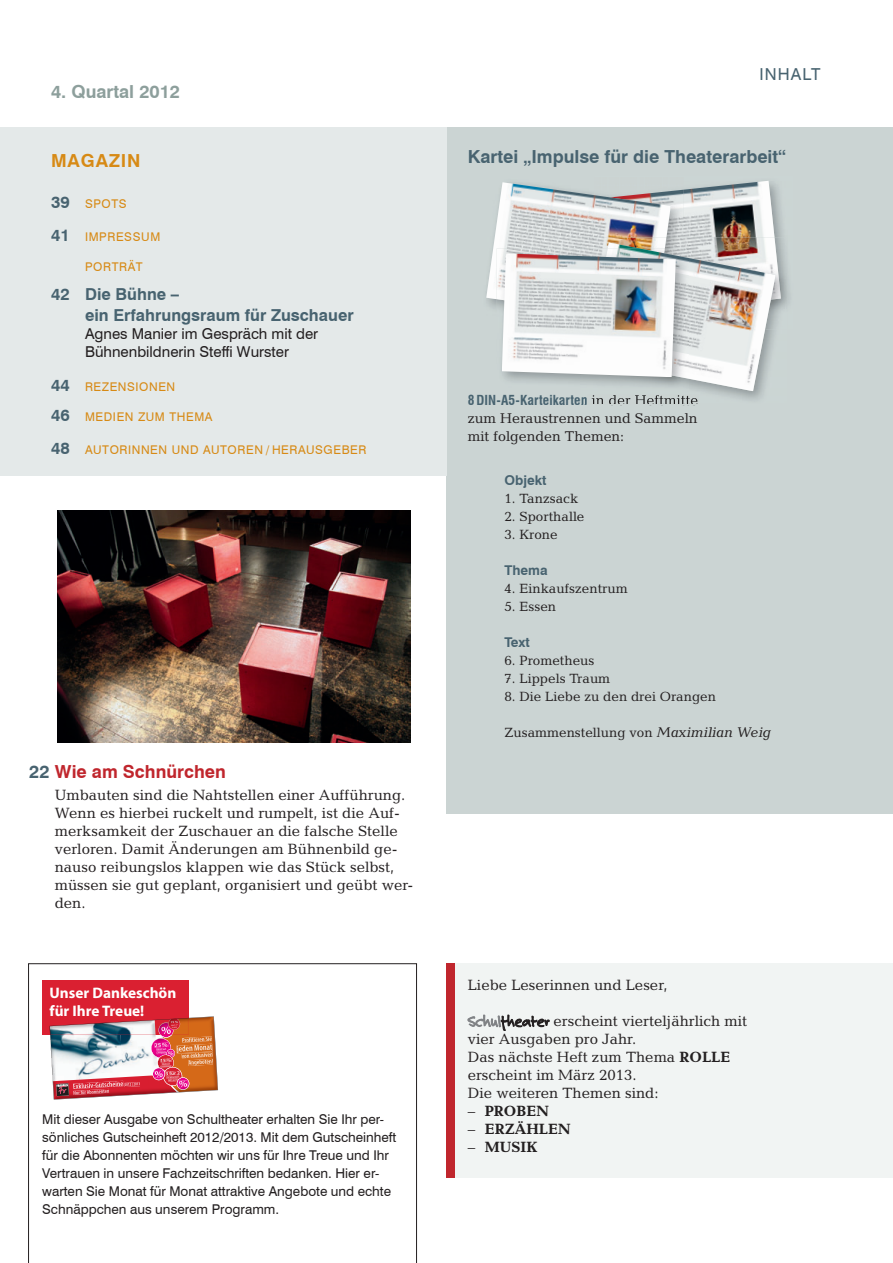
<style>
.page{position:relative;width:893px;height:1263px;background:#fff}
.page>*{position:absolute;margin:0;border:0;box-sizing:border-box;transform-origin:0 0}
.t1{font:700 18px "Swiss 721 BT";color:#486370}
.t2{font:700 18px "Swiss 721 BT";color:#c0262d}
.t3{font:700 18px "Swiss 721 BT";color:#8d9f9c}
.t4{font:700 18px "Swiss 721 BT";letter-spacing:.05em;color:#d78a15}
.t5{font:700 16.5px/21px "Swiss 721 BT";color:#486370}
.t6{font:16.5px "Swiss 721 BT";letter-spacing:.07em;color:#486370}
.t7{font:700 15.3px/18.3px "Myriad Pro";color:#fff}
.t8{font:15px/18px "Candida Std";color:#231f20}
.t9{font:15px/18px "Swiss 721 BT";color:#231f20}
.t10{font:700 15px "Candida Std";color:#231f20}
.t11{font:14.25px/18px "Candida Std";color:#231f20}
.t12{font:13.5px/18px "Swiss 721 BT";color:#231f20}
.t13{font:13.5px "Candida Std";color:#231f20}
.t14{font:700 condensed 13.5px "Swiss 721 BT";letter-spacing:.01em;color:#486370}
.t15{font:700 13.5px "Swiss 721 BT";color:#486370}
.t16{font:12px "Swiss 721 BT";letter-spacing:.05em;color:#d78a15}
.t17{font:10.5px "Swiss 721 BT";color:#231f20}
.s1{font-weight:700;font-size:16.5px;color:#486370}
.s2{color:#486370}
.s3{font-weight:100}
.s4{font-weight:700}
.s5{font-family:"Candida Std";font-weight:400;font-stretch:normal;font-size:14.25px;color:#231f20}
.s6{font-style:italic;font-size:14.25px}
.s7{font-weight:400}
</style>
<div class="page">
<svg style="left:28px;top:963px;width:389px;height:300px"></svg>
<hr style="left:0;top:128px;width:1px;height:633px;background:#e4e9e9">
<img style="left:57px;top:510px;width:353px;height:233px">
<div style="left:446px;top:128px;width:447px;height:686px;background:#cbd4d3"></div>
<img style="left:683px;top:181px;width:92px;height:56px">
<div style="left:451px;top:963px;width:442px;height:215px;background:#f1f4f3"></div>
<svg style="left:467px;top:1015px;width:82px;height:16px"></svg>
<img style="left:671px;top:190px;width:12px;height:47px">
<img style="left:486px;top:182px;width:185px;height:117px">
<img style="left:776px;top:237px;width:11px;height:92px">
<img style="left:683px;top:237px;width:98px;height:63px">
<svg style="left:581px;top:397px;width:6px;height:7px"></svg>
<img style="left:591px;top:395px;width:107px;height:9px">
<img style="left:581px;top:237px;width:102px;height:11px">
<img style="left:608px;top:243px;width:168px;height:148px">
<div style="left:0;top:128px;width:446px;height:348px;background:#e4e9e9"></div>
<div style="left:446px;top:963px;width:9px;height:215px;background:#c0262d"></div>
<div style="left:43px;top:980px;width:146px;height:54px;background:#da2031"></div>
<img style="left:50px;top:1016px;width:168px;height:84px">
<img style="left:50px;top:1018px;width:103px;height:2px">
<img style="left:50px;top:1034px;width:3px;height:47px">
<img style="left:50px;top:1026px;width:103px;height:8px">
<img style="left:50px;top:1020px;width:103px;height:6px">
<img style="left:53px;top:1081px;width:124px;height:18px">
<img style="left:179px;top:1017px;width:39px;height:75px">
<svg style="left:153px;top:1018px;width:36px;height:75px;background:#da5a60"></svg>
<img style="left:497px;top:248px;width:84px;height:63px">
<img style="left:581px;top:377px;width:108px;height:13px">
<img style="left:581px;top:248px;width:5px;height:5px">
<img style="left:586px;top:248px;width:103px;height:131px">
<img style="left:502px;top:253px;width:174px;height:124px">
<p class="t3" style="left:51px;top:80px;width:131px">4. Quartal 2012</p>
<p class="t4" style="left:51px;top:149px;width:91px">MAGAZIN</p>
<p class="t16" style="left:51px;top:196px;width:77px"><span class="s1">39</span> SPOTS</p>
<p class="t16" style="left:51px;top:230px;width:111px"><span class="s1">41</span> IMPRESSUM</p>
<p class="t16" style="left:85px;top:259px;width:59px">PORTRÄT</p>
<p class="t5" style="left:85px;top:284px;width:270px;text-indent:-34px">42 Die Bühne –<br>ein Erfahrungsraum für Zuschauer</p>
<p class="t9" style="left:85px;top:325px;width:235px">Agnes Manier im Gespräch mit der<br>Bühnenbildnerin Steffi Wurster</p>
<p class="t16" style="left:51px;top:380px;width:126px"><span class="s1">44</span> REZENSIONEN</p>
<p class="t16" style="left:51px;top:409px;width:163px"><span class="s1">46</span> MEDIEN ZUM THEMA</p>
<p class="t16" style="left:51px;top:443px;width:317px"><span class="s1">48</span> AUTORINNEN UND AUTOREN / HERAUSGEBER</p>
<p class="t2" style="left:29px;top:760px;width:198px"><span class="s2">22</span> Wie am Schnürchen</p>
<p class="t8" style="left:55px;top:786px;width:360px">Umbauten sind die Nahtstellen einer Aufführung.<br>Wenn es hierbei ruckelt und rumpelt, ist die Auf&shy;merksamkeit der Zuschauer an die falsche Stelle verloren. Damit Änderungen am Bühnenbild ge&shy;nauso reibungslos klappen wie das Stück selbst, müssen sie gut geplant, organisiert und geübt wer&shy;den.</p>
<p class="t7" style="left:50px;top:983px;width:128px">Unser Dankeschön für Ihre Treue!</p>
<p class="t12" style="left:42px;top:1110px;width:356px">Mit dieser Ausgabe von Schultheater erhalten Sie Ihr per&shy;sönliches Gutscheinheft 2012/2013. Mit dem Gutscheinheft für die Abonnenten möchten wir uns für Ihre Treue und Ihr Vertrauen in unsere Fachzeitschriften bedanken. Hier er&shy;warten Sie Monat für Monat attraktive Angebote und echte Schnäppchen aus unserem Programm.</p>
<p class="t17" style="left:142px;top:1203px;width:49px"><span class="s3">I</span> <span class="s4">11</span> <span class="s3">I</span> 2012</p>
<p class="t6" style="left:759px;top:64px;width:63px">INHALT</p>
<p class="t1" style="left:468px;top:145px;width:320px">Kartei „Impulse für die Theaterarbeit“</p>
<p class="t14" style="left:468px;top:392px;width:232px">8 DIN-A5-Karteikarten <span class="s5">in der Heftmitte</span></p>
<p class="t11" style="left:468px;top:409px;width:231px">zum Heraustrennen und Sammeln mit folgenden Themen:</p>
<p class="t15" style="left:504px;top:472px;width:44px">Objekt</p>
<p class="t13" style="left:504px;top:491px;width:75px">1. Tanzsack</p>
<p class="t13" style="left:504px;top:509px;width:82px">2. Sporthalle</p>
<p class="t13" style="left:504px;top:527px;width:55px">3. Krone</p>
<p class="t15" style="left:504px;top:562px;width:45px">Thema</p>
<p class="t13" style="left:504px;top:581px;width:125px">4. Einkaufszentrum</p>
<p class="t13" style="left:504px;top:599px;width:53px">5. Essen</p>
<p class="t15" style="left:504px;top:634px;width:27px">Text</p>
<p class="t13" style="left:504px;top:653px;width:92px">6. Prometheus</p>
<p class="t13" style="left:504px;top:671px;width:107px">7. Lippels Traum</p>
<p class="t13" style="left:504px;top:689px;width:213px">8. Die Liebe zu den drei Orangen</p>
<p class="t13" style="left:504px;top:725px;width:268px">Zusammenstellung von <span class="s6">Maximilian Weig</span></p>
<p class="t8" style="left:468px;top:976px;width:201px">Liebe Leserinnen und Leser,</p>
<p class="t8" style="left:468px;top:1012px;width:281px;text-indent:86px">erscheint vierteljährlich mit vier Ausgaben pro Jahr.<br>Das nächste Heft zum Thema <span class="s4">ROLLE </span>erscheint im März 2013.<br>Die weiteren Themen sind:</p>
<p class="t10" style="left:468px;top:1103px;width:83px"><span class="s7">–</span> PROBEN</p>
<p class="t10" style="left:468px;top:1121px;width:104px"><span class="s7">–</span> ERZÄHLEN</p>
<p class="t10" style="left:468px;top:1139px;width:71px"><span class="s7">–</span> MUSIK</p>
</div>
